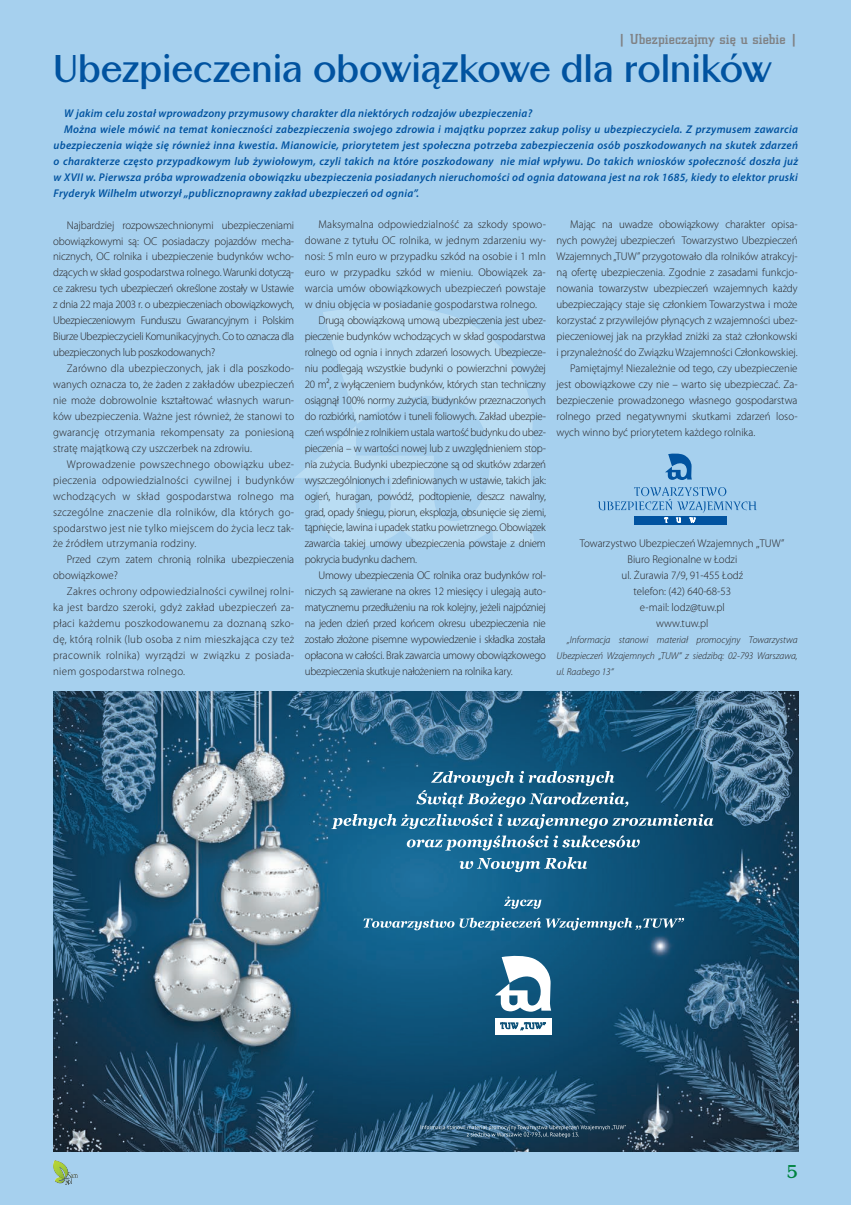
<style>
.page{position:relative;width:851px;height:1205px;background:#fff}
.page>*{position:absolute;margin:0;border:0;box-sizing:border-box;transform-origin:0 0}
.t1{font:700 37.5px "Altrincham";letter-spacing:-.01em;color:#0153a0;scale:.95 1}
.t2{font:700 17.5px "Altrincham";color:#008340}
.t3{font:500 15px "City DEE";letter-spacing:.005em;color:#808285}
.t4{font:300 11.25px/16px "Myriad Pro";letter-spacing:-.01em;color:#231f20;text-align:justify}
.t5{font:italic 600 11.25px "Myriad Pro";letter-spacing:.025em;color:#0153a0}
.t6{font:300 11.25px "Myriad Pro";letter-spacing:.01em;color:#231f20}
.t7{font:italic 300 10px/16px "Myriad Pro";color:#231f20;text-align:justify}
</style>
<div class="page">
<div style="left:0;top:0;width:850px;height:1205px;background:#a6d0ee"></div>
<img style="left:53px;top:1161px;width:25px;height:23px">
<img style="left:295px;top:308px;width:239px;height:239px">
<div style="left:633px;top:516px;width:93px;height:8px;background:#0153a0"></div>
<svg style="left:665px;top:453px;width:26px;height:27px"></svg>
<svg style="left:598px;top:487px;width:158px;height:36px"></svg>
<img style="left:53px;top:691px;width:745px;height:461px">
<svg style="left:331px;top:771px;width:382px;height:101px;background:#2d6d91"></svg>
<svg style="left:363px;top:896px;width:321px;height:34px;background:#2b6f95"></svg>
<svg style="left:420px;top:1125px;width:206px;height:12px;background:#3e617a"></svg>
<div style="left:495px;top:1017px;width:56px;height:17px;background:#fff"></div>
<svg style="left:495px;top:955px;width:56px;height:56px;background:#95b5c6"></svg>
<svg style="left:500px;top:1022px;width:45px;height:13px"></svg>
<h3 class="t3" style="left:618px;top:31px;width:181px">| Ubezpieczajmy siê u siebie |</h3>
<h1 class="t1" style="left:53px;top:46px;width:758px">Ubezpieczenia obowiązkowe dla rolników</h1>
<p class="t5" style="left:64px;top:106px;width:469px">W jakim celu został wprowadzony przymusowy charakter dla niektórych rodzajów ubezpieczenia?</p>
<p class="t5" style="left:64px;top:122px;width:735px">Można wiele mówić na temat konieczności zabezpieczenia swojego zdrowia i majątku poprzez zakup polisy u ubezpieczyciela. Z przymusem zawarcia</p>
<p class="t5" style="left:54px;top:138px;width:746px">ubezpieczenia wiąże się również inna kwestia. Mianowicie, priorytetem jest społeczna potrzeba zabezpieczenia osób poszkodowanych na skutek zdarzeń</p>
<p class="t5" style="left:54px;top:154px;width:746px">o charakterze często przypadkowym lub żywiołowym, czyli takich na które poszkodowany nie miał wpływu. Do takich wniosków społeczność doszła już</p>
<p class="t5" style="left:54px;top:170px;width:745px">w XVII w. Pierwsza próba wprowadzenia obowiązku ubezpieczenia posiadanych nieruchomości od ognia datowana jest na rok 1685, kiedy to elektor pruski</p>
<p class="t5" style="left:54px;top:186px;width:367px">Fryderyk Wilhelm utworzył „publicznoprawny zakład ubezpieczeń od ognia”.</p>
<p class="t4" style="left:53px;top:217px;width:242px;text-indent:14px">Najbardziej rozpowszechnionymi ubezpieczeniami obowiązkowymi są: OC posiadaczy pojazdów mecha&shy;nicznych, OC rolnika i ubezpieczenie budynków wcho&shy;dzących w skład gospodarstwa rolnego. Warunki dotyczą&shy;ce zakresu tych ubezpieczeń określone zostały w Ustawie z dnia 22 maja 2003 r. o ubezpieczeniach obowiązkowych, Ubezpieczeniowym Funduszu Gwarancyjnym i Polskim Biurze Ubezpieczycieli Komunikacyjnych. Co to oznacza dla ubezpieczonych lub poszkodowanych?</p>
<p class="t4" style="left:53px;top:360px;width:242px;text-indent:14px">Zarówno dla ubezpieczonych, jak i dla poszkodo&shy;wanych oznacza to, że żaden z zakładów ubezpieczeń nie może dobrowolnie kształtować własnych warun&shy;ków ubezpieczenia. Ważne jest również, że stanowi to gwarancję otrzymania rekompensaty za poniesioną stratę majątkową czy uszczerbek na zdrowiu.</p>
<p class="t4" style="left:53px;top:456px;width:242px;text-indent:14px">Wprowadzenie powszechnego obowiązku ubez&shy;pieczenia odpowiedzialności cywilnej i budynków wchodzących w skład gospodarstwa rolnego ma szczególne znaczenie dla rolników, dla których go&shy;spodarstwo jest nie tylko miejscem do życia lecz tak&shy;że źródłem utrzymania rodziny.</p>
<p class="t4" style="left:53px;top:552px;width:242px;text-indent:14px">Przed czym zatem chronią rolnika ubezpieczenia obowiązkowe?</p>
<p class="t4" style="left:53px;top:584px;width:242px;text-indent:14px">Zakres ochrony odpowiedzialności cywilnej rolni&shy;ka jest bardzo szeroki, gdyż zakład ubezpieczeń za&shy;płaci każdemu poszkodowanemu za doznaną szko&shy;dę, którą rolnik (lub osoba z nim mieszkająca czy też pracownik rolnika) wyrządzi w związku z posiada&shy;niem gospodarstwa rolnego.</p>
<p class="t6" style="left:318px;top:219px;width:229px">Maksymalna odpowiedzialność za szkody spowo-</p>
<p class="t6" style="left:305px;top:234px;width:242px">dowane z tytułu OC rolnika, w jednym zdarzeniu wy-</p>
<p class="t6" style="left:305px;top:250px;width:242px">nosi: 5 mln euro w przypadku szkód na osobie i 1 mln</p>
<p class="t6" style="left:305px;top:266px;width:242px">euro w przypadku szkód w mieniu. Obowiązek za-</p>
<p class="t6" style="left:305px;top:282px;width:242px">warcia umów obowiązkowych ubezpieczeń powstaje</p>
<p class="t6" style="left:305px;top:298px;width:234px">w dniu objęcia w posiadanie gospodarstwa rolnego.</p>
<p class="t4" style="left:318px;top:313px;width:229px">Drugą obowiązkową umową ubezpieczenia jest ubez-</p>
<p class="t4" style="left:305px;top:328px;width:242px">pieczenie budynków wchodzących w skład gospodarstwa</p>
<p class="t4" style="left:305px;top:344px;width:242px">rolnego od ognia i innych zdarzeń losowych. Ubezpiecze-</p>
<p class="t4" style="left:305px;top:360px;width:242px">niu podlegają wszystkie budynki o powierzchni powyżej</p>
<p class="t4" style="left:305px;top:376px;width:242px">20 m², z wyłączeniem budynków, których stan techniczny</p>
<p class="t4" style="left:305px;top:392px;width:242px">osiągnął 100% normy zużycia, budynków przeznaczonych</p>
<p class="t4" style="left:305px;top:408px;width:242px">do rozbiórki, namiotów i tuneli foliowych. Zakład ubezpie-</p>
<p class="t4" style="left:305px;top:424px;width:242px">czeń wspólnie z rolnikiem ustala wartość budynku do ubez-</p>
<p class="t4" style="left:305px;top:440px;width:242px">pieczenia – w wartości nowej lub z uwzględnieniem stop-</p>
<p class="t4" style="left:305px;top:456px;width:242px">nia zużycia. Budynki ubezpieczone są od skutków zdarzeń</p>
<p class="t4" style="left:305px;top:472px;width:242px">wyszczególnionych i zdefiniowanych w ustawie, takich jak:</p>
<p class="t4" style="left:305px;top:488px;width:242px">ogień, huragan, powódź, podtopienie, deszcz nawalny,</p>
<p class="t4" style="left:305px;top:504px;width:242px">grad, opady śniegu, piorun, eksplozja, obsunięcie się ziemi,</p>
<p class="t4" style="left:305px;top:520px;width:242px">tąpnięcie, lawina i upadek statku powietrznego. Obowiązek</p>
<p class="t4" style="left:305px;top:536px;width:242px">zawarcia takiej umowy ubezpieczenia powstaje z dniem</p>
<p class="t4" style="left:305px;top:552px;width:114px">pokrycia budynku dachem.</p>
<p class="t4" style="left:318px;top:568px;width:229px">Umowy ubezpieczenia OC rolnika oraz budynków rol-</p>
<p class="t4" style="left:305px;top:584px;width:242px">niczych są zawierane na okres 12 miesięcy i ulegają auto-</p>
<p class="t4" style="left:305px;top:599px;width:242px">matycznemu przedłużeniu na rok kolejny, jeżeli najpózniej</p>
<p class="t4" style="left:305px;top:615px;width:242px">na jeden dzień przed końcem okresu ubezpieczenia nie</p>
<p class="t4" style="left:305px;top:631px;width:242px">zostało złożone pisemne wypowiedzenie i składka została</p>
<p class="t4" style="left:305px;top:647px;width:242px">opłacona w całości. Brak zawarcia umowy obowiązkowego</p>
<p class="t4" style="left:305px;top:663px;width:209px">ubezpieczenia skutkuje nałożeniem na rolnika kary.</p>
<p class="t4" style="left:570px;top:217px;width:229px">Mając na uwadze obowiązkowy charakter opisa-</p>
<p class="t4" style="left:556px;top:233px;width:242px">nych powyżej ubezpieczeń Towarzystwo Ubezpieczeń</p>
<p class="t4" style="left:556px;top:249px;width:242px">Wzajemnych „TUW” przygotowało dla rolników atrakcyj-</p>
<p class="t4" style="left:556px;top:265px;width:242px">ną ofertę ubezpieczenia. Zgodnie z zasadami funkcjo-</p>
<p class="t4" style="left:556px;top:281px;width:242px">nowania towarzystw ubezpieczeń wzajemnych każdy</p>
<p class="t4" style="left:556px;top:296px;width:242px">ubezpieczający staje się członkiem Towarzystwa i może</p>
<p class="t4" style="left:556px;top:312px;width:242px">korzystać z przywilejów płynących z wzajemności ubez-</p>
<p class="t4" style="left:556px;top:328px;width:242px">pieczeniowej jak na przykład zniżki za staż członkowski</p>
<p class="t4" style="left:556px;top:344px;width:242px">i przynależność do Związku Wzajemności Członkowskiej.</p>
<p class="t4" style="left:570px;top:360px;width:229px">Pamiętajmy! Niezależnie od tego, czy ubezpieczenie</p>
<p class="t4" style="left:556px;top:376px;width:242px">jest obowiązkowe czy nie – warto się ubezpieczać. Za-</p>
<p class="t4" style="left:556px;top:392px;width:242px">bezpieczenie prowadzonego własnego gospodarstwa</p>
<p class="t4" style="left:556px;top:408px;width:242px">rolnego przed negatywnymi skutkami zdarzeń loso-</p>
<p class="t4" style="left:556px;top:424px;width:200px">wych winno być priorytetem każdego rolnika.</p>
<p class="t4" style="left:579px;top:536px;width:206px;text-align:center">Towarzystwo Ubezpieczeń Wzajemnych ,,TUW”<br>Biuro Regionalne w Łodzi<br>ul. Żurawia 7/9, 91-455 Łodź<br>telefon: (42) 640-68-53<br>e-mail: lodz@tuw.pl<br>www.tuw.pl</p>
<p class="t7" style="left:556px;top:632px;width:242px;text-indent:11px">„Informacja stanowi materiał promocyjny Towarzystwa Ubezpieczeń Wzajemnych „TUW“ z siedzibą: 02-793 Warszawa, ul. Raabego 13“</p>
<h2 class="t2" style="left:787px;top:1161px;width:12px">5</h2>
</div>
